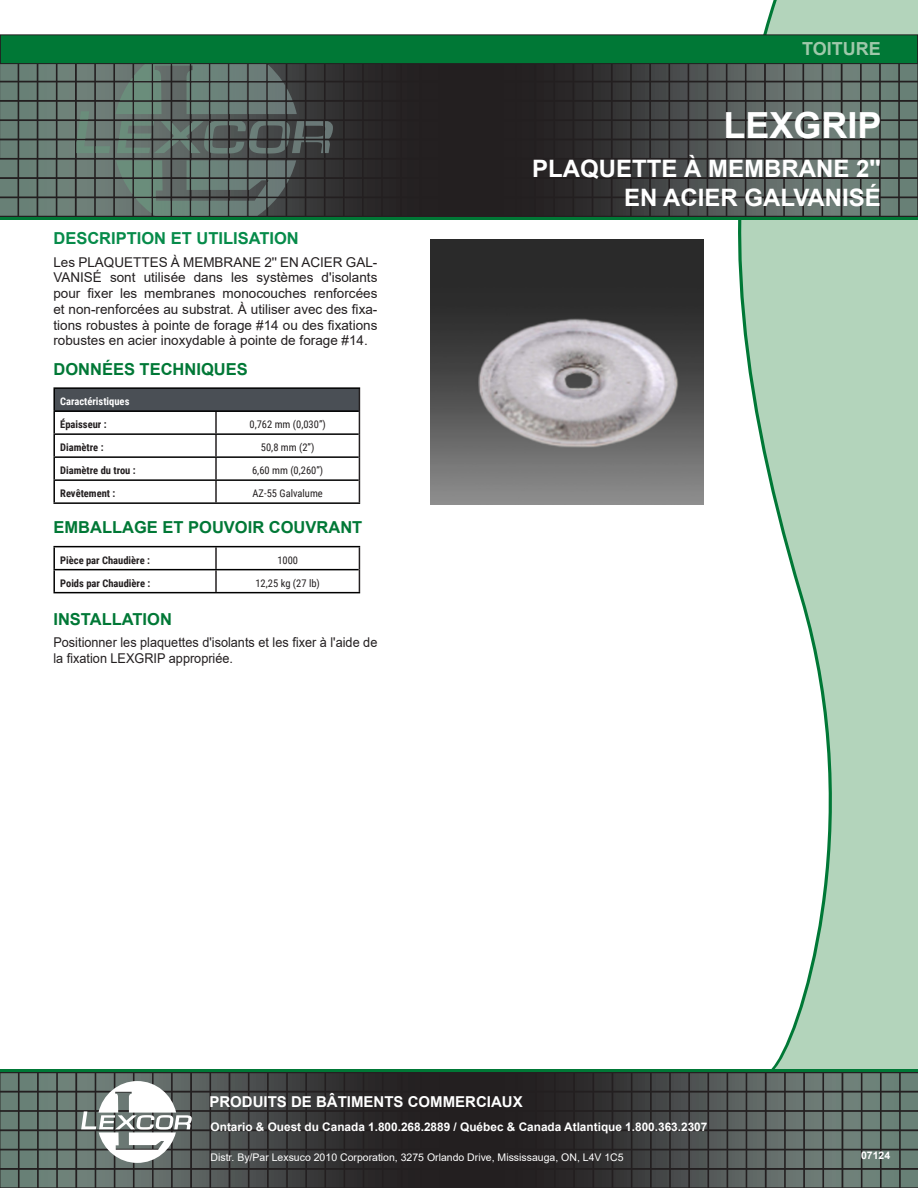
<style>
.page{position:relative;width:918px;height:1188px;background:#fff}
.page>*{position:absolute;margin:0;border:0;box-sizing:border-box;transform-origin:0 0}
.t1{font:700 36px "Arial";color:#fff}
.t2{font:700 24px "Arial";color:#fff}
.t3{font:700 18px "Arial";color:#9fc8aa}
.t4{font:700 16.5px "Arial";color:#007836}
.t5{font:700 16.5px "Arial";color:#068b4a}
.t6{font:700 15px "Arial";color:#fff}
.t7{font:13.5px/15.8px "Arial";color:#231f20;text-align:justify}
.t8{font:13.5px/15.8px "Arial";color:#231f20;scale:.94 1}
.t9{font:700 11.85px "Arial";color:#fff}
.t10{font:700 10.5px "Roboto Condensed";color:#231f20}
.t11{font:10.5px "Arial";color:#fff}
.t12{font:10.5px "Roboto Condensed";color:#231f20}
.t13{font:700 10.5px "Roboto Condensed";color:#fff}
.t14{font:700 10.5px "Arial";color:#fff}
</style>
<div class="page">
<svg style="left:738px;top:0;width:180px;height:1069px;fill:#b3d4bb"></svg>
<hr style="left:0;top:217px;width:918px;height:3px;background:#007836">
<svg style="left:0;top:64px;width:917px;height:152px;background:#474d4b"></svg>
<svg style="left:0;top:1072px;width:918px;height:116px;background:#414443"></svg>
<hr style="left:0;top:1069px;width:918px;height:3px;background:#007836">
<svg style="left:0;top:1081px;width:918px;height:106px;background:#4a4f4d"></svg>
<div style="left:0;top:35px;width:918px;height:29px;background:#007836"></div>
<div style="left:0;top:34px;width:918px;height:30px;border:1px solid #231f20"></div>
<div style="left:54px;top:388px;width:305px;height:23px;background:#4a4f55"></div>
<hr style="left:215px;top:412px;width:2px;height:21px;background:#231f20">
<hr style="left:215px;top:435px;width:2px;height:21px;background:#231f20">
<hr style="left:215px;top:458px;width:2px;height:21px;background:#231f20">
<hr style="left:215px;top:481px;width:2px;height:21px;background:#231f20">
<svg style="left:359px;top:389px;width:1px;height:113px"></svg>
<hr style="left:53px;top:387px;width:163px;height:2px;background:#000">
<hr style="left:53px;top:389px;width:2px;height:21px;background:#000">
<hr style="left:216px;top:387px;width:144px;height:2px;background:#000">
<hr style="left:53px;top:410px;width:163px;height:2px;background:#000">
<hr style="left:53px;top:412px;width:2px;height:21px;background:#000">
<hr style="left:216px;top:410px;width:143px;height:2px;background:#000">
<hr style="left:53px;top:433px;width:163px;height:2px;background:#000">
<hr style="left:53px;top:435px;width:2px;height:21px;background:#000">
<hr style="left:216px;top:433px;width:143px;height:2px;background:#000">
<hr style="left:53px;top:456px;width:163px;height:2px;background:#000">
<hr style="left:53px;top:458px;width:2px;height:21px;background:#000">
<hr style="left:216px;top:456px;width:143px;height:2px;background:#000">
<hr style="left:53px;top:479px;width:163px;height:2px;background:#000">
<hr style="left:53px;top:481px;width:2px;height:21px;background:#000">
<hr style="left:216px;top:479px;width:143px;height:2px;background:#000">
<hr style="left:53px;top:502px;width:163px;height:2px;background:#000">
<hr style="left:216px;top:502px;width:144px;height:2px;background:#000">
<hr style="left:215px;top:547px;width:2px;height:22px;background:#231f20">
<hr style="left:215px;top:570px;width:2px;height:22px;background:#231f20">
<svg style="left:359px;top:547px;width:1px;height:45px"></svg>
<hr style="left:53px;top:546px;width:163px;height:1px;background:#000">
<hr style="left:53px;top:547px;width:2px;height:22px;background:#000">
<hr style="left:216px;top:546px;width:144px;height:1px;background:#000">
<hr style="left:53px;top:569px;width:163px;height:1px;background:#000">
<hr style="left:53px;top:570px;width:2px;height:22px;background:#000">
<hr style="left:216px;top:569px;width:143px;height:1px;background:#000">
<hr style="left:53px;top:592px;width:163px;height:1px;background:#000">
<hr style="left:216px;top:592px;width:144px;height:1px;background:#000">
<img style="left:431px;top:240px;width:272px;height:264px">
<h3 class="t3" style="left:802px;top:36px;width:80px">TOITURE</h3>
<p class="t5" style="left:53px;top:227px;width:247px">DESCRIPTION ET UTILISATION</p>
<p class="t7" style="left:53px;top:254px;width:325px">Les PLAQUETTES À MEMBRANE 2'' EN ACIER GAL-VANISÉ sont utilisée dans les systèmes d'isolants pour fixer les membranes monocouches renforcées et non-renforcées au substrat. À utiliser avec des fixa&shy;tions robustes à pointe de forage #14 ou des fixations robustes en acier inoxydable à pointe de forage #14.</p>
<p class="t4" style="left:53px;top:357px;width:196px">DONNÉES TECHNIQUES</p>
<p class="t13" style="left:60px;top:394px;width:71px">Caractéristiques</p>
<p class="t10" style="left:60px;top:417px;width:48px">Épaisseur :</p>
<p class="t12" style="left:250px;top:417px;width:78px">0,762 mm (0,030”)</p>
<p class="t10" style="left:60px;top:440px;width:45px">Diamètre :</p>
<p class="t12" style="left:261px;top:440px;width:55px">50,8 mm (2”)</p>
<p class="t10" style="left:60px;top:463px;width:77px">Diamètre du trou :</p>
<p class="t12" style="left:252px;top:463px;width:73px">6,60 mm (0,260”)</p>
<p class="t10" style="left:60px;top:486px;width:57px">Revêtement :</p>
<p class="t12" style="left:253px;top:486px;width:72px">AZ-55 Galvalume</p>
<p class="t4" style="left:53px;top:516px;width:310px">EMBALLAGE ET POUVOIR COUVRANT</p>
<p class="t10" style="left:60px;top:553px;width:91px">Pièce par Chaudière :</p>
<p class="t12" style="left:277px;top:553px;width:22px">1000</p>
<p class="t10" style="left:60px;top:576px;width:92px">Poids par Chaudière :</p>
<p class="t12" style="left:255px;top:576px;width:66px">12,25 kg (27 lb)</p>
<p class="t4" style="left:53px;top:607px;width:120px">INSTALLATION</p>
<p class="t8" style="left:53px;top:635px;width:346px">Positionner les plaquettes d'isolants et les fixer à l'aide de la fixation LEXGRIP appropriée.</p>
<p class="t1" style="left:724px;top:100px;width:160px">LEXGRIP</p>
<p class="t2" style="left:532px;top:152px;width:350px">PLAQUETTE À MEMBRANE 2''</p>
<p class="t2" style="left:624px;top:180px;width:258px">EN ACIER GALVANISÉ</p>
<p class="t6" style="left:209px;top:1091px;width:315px">PRODUITS DE BÂTIMENTS COMMERCIAUX</p>
<p class="t9" style="left:211px;top:1118px;width:498px">Ontario &amp; Ouest du Canada 1.800.268.2889 / Québec &amp; Canada Atlantique 1.800.363.2307</p>
<p class="t11" style="left:211px;top:1150px;width:415px">Distr. By/Par Lexsuco 2010 Corporation, 3275 Orlando Drive, Mississauga, ON, L4V 1C5</p>
<p class="t14" style="left:861px;top:1148px;width:31px">07124</p>
</div>
